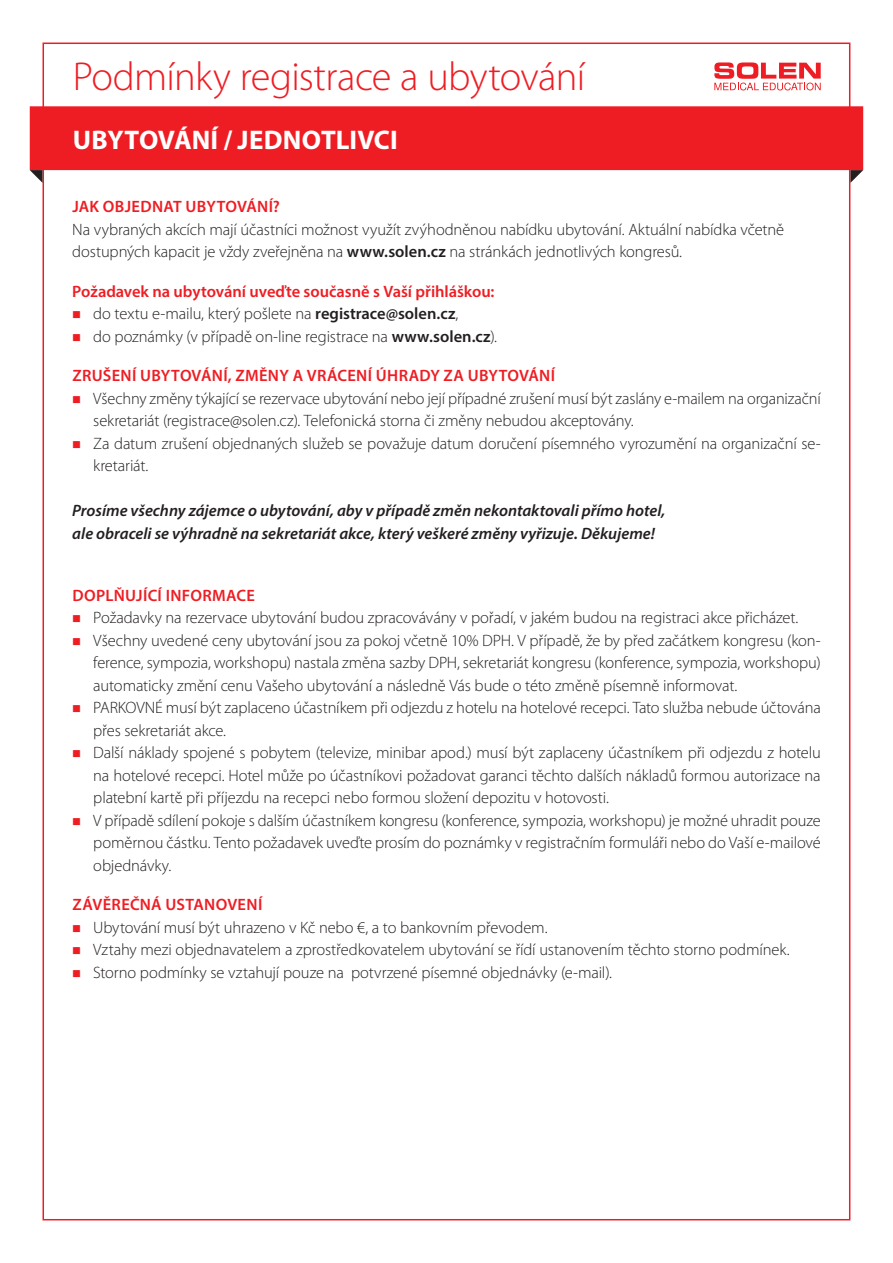
<style>
.page{position:relative;width:893px;height:1263px;background:#fff}
.page>*{position:absolute;margin:0;border:0;box-sizing:border-box;transform-origin:0 0}
.t1{font:300 40.5px "Myriad Pro";letter-spacing:-.02em;color:#ee1d23}
.hlavicka{font:700 27px "Myriad Pro";color:#fff}
.text{font:300 16.5px/22.5px "Myriad Pro";letter-spacing:-.01em;color:#231f20}
.text_1_nad{font:italic 600 16.5px/22.5px "Myriad Pro";color:#231f20}
.nadpisek{font:600 16.5px "Myriad Pro";letter-spacing:.02em;color:#ee1d23}
.nadpisek_2{font:600 16.5px "Myriad Pro";letter-spacing:-.005em;color:#ee1d23}
.s1{font-weight:600}
</style>
<div class="page">
<svg style="left:714px;top:62px;width:107px;height:28px"></svg>
<svg style="left:850px;top:170px;width:13px;height:13px"></svg>
<div style="left:30px;top:106px;width:833px;height:64px;background:#ee1d23"></div>
<svg style="left:30px;top:170px;width:13px;height:13px"></svg>
<h1 class="t1" style="left:73px;top:52px;width:514px">Podmínky registrace a ubytování</h1>
<p class="hlavicka" style="left:73px;top:122px;width:326px">UBYTOVÁNÍ / JEDNOTLIVCI</p>
<p class="nadpisek" style="left:72px;top:196px;width:209px">JAK OBJEDNAT UBYTOVÁNÍ?</p>
<p class="text" style="left:72px;top:218px;width:713px">Na vybraných akcích mají účastníci možnost využít zvýhodněnou nabídku ubytování. Aktuální nabídka včetně dostupných kapacit je vždy zveřejněna na <span class="s1">www.solen.cz</span> na stránkách jednotlivých kongresů.</p>
<p class="nadpisek_2" style="left:72px;top:281px;width:424px">Požadavek na ubytování uveďte současně s Vaší přihláškou:</p>
<p class="text" style="left:93px;top:302px;width:367px">do textu e-mailu, který pošlete na <span class="s1">registrace@solen.cz</span>,</p>
<p class="text" style="left:93px;top:325px;width:405px">do poznámky (v případě on-line registrace na <span class="s1">www.solen.cz</span>).</p>
<p class="nadpisek" style="left:72px;top:365px;width:484px">ZRUŠENÍ UBYTOVÁNÍ, ZMĚNY A VRÁCENÍ ÚHRADY ZA UBYTOVÁNÍ</p>
<p class="text" style="left:93px;top:387px;width:729px">Všechny změny týkající se rezervace ubytování nebo její případné zrušení musí být zaslány e-mailem na organizační sekretariát (registrace@solen.cz). Telefonická storna či změny nebudou akceptovány.</p>
<p class="text" style="left:93px;top:432px;width:729px">Za datum zrušení objednaných služeb se považuje datum doručení písemného vyrozumění na organizační se&shy;kretariát.</p>
<p class="text_1_nad" style="left:72px;top:499px;width:595px">Prosíme všechny zájemce o ubytování, aby v případě změn nekontaktovali přímo hotel, ale obraceli se výhradně na sekretariát akce, který veškeré změny vyřizuje. Děkujeme!</p>
<p class="nadpisek" style="left:72px;top:585px;width:184px">DOPLŇUJÍCÍ INFORMACE</p>
<p class="text" style="left:93px;top:606px;width:707px">Požadavky na rezervace ubytování budou zpracovávány v pořadí, v jakém budou na registraci akce přicházet.</p>
<p class="text" style="left:93px;top:629px;width:729px;text-align:justify">Všechny uvedené ceny ubytování jsou za pokoj včetně 10% DPH. V případě, že by před začátkem kongresu (kon&shy;ference, sympozia, workshopu) nastala změna sazby DPH, sekretariát kongresu (konference, sympozia, workshopu) automaticky změní cenu Vašeho ubytování a následně Vás bude o této změně písemně informovat.</p>
<p class="text" style="left:93px;top:696px;width:729px">PARKOVNÉ musí být zaplaceno účastníkem při odjezdu z hotelu na hotelové recepci. Tato služba nebude účtována přes sekretariát akce.</p>
<p class="text" style="left:93px;top:741px;width:729px;text-align:justify">Další náklady spojené s pobytem (televize, minibar apod.) musí být zaplaceny účastníkem při odjezdu z hotelu na hotelové recepci. Hotel může po účastníkovi požadovat garanci těchto dalších nákladů formou autorizace na platební kartě při příjezdu na recepci nebo formou složení depozitu v hotovosti.</p>
<p class="text" style="left:93px;top:809px;width:729px;text-align:justify">V případě sdílení pokoje s dalším účastníkem kongresu (konference, sympozia, workshopu) je možné uhradit pouze poměrnou částku. Tento požadavek uveďte prosím do poznámky v registračním formuláři nebo do Vaší e-mailové objednávky.</p>
<p class="nadpisek" style="left:72px;top:894px;width:191px">ZÁVĚREČNÁ USTANOVENÍ</p>
<p class="text" style="left:93px;top:916px;width:456px">Ubytování musí být uhrazeno v Kč nebo €, a to bankovním převodem.</p>
<p class="text" style="left:93px;top:938px;width:698px">Vztahy mezi objednavatelem a zprostředkovatelem ubytování se řídí ustanovením těchto storno podmínek.</p>
<p class="text" style="left:93px;top:961px;width:520px">Storno podmínky se vztahují pouze na potvrzené písemné objednávky (e-mail).</p>
</div>
